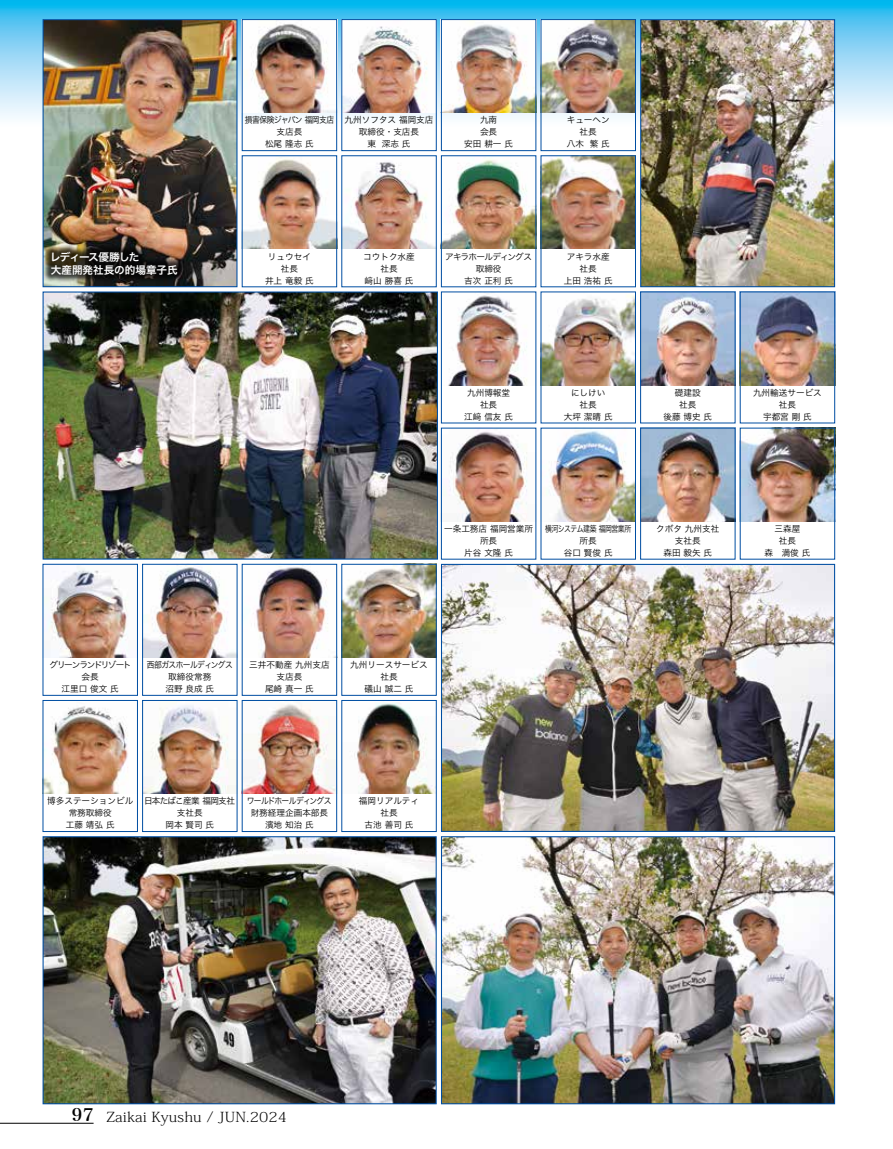
<style>
.page{position:relative;width:893px;height:1149px;background:#fff}
.page>*{position:absolute;margin:0;border:0;box-sizing:border-box;transform-origin:0 0}
.t1{font:16.95px "Hira Min Pro W6";color:#000}
.t2{font:200 13.8px "Koz Min Pro";letter-spacing:.01em;color:#000;scale:1.1 1}
.t3{font:10.65px/12.8px "Hira Kaku Pro W6";color:#fff}
.t4{font:8.55px/12px "Hira Kaku Pro W3";color:#000;text-align:center}
.t5{font:8.55px/12px "Hira Kaku Pro W3";color:#000;text-align:center;scale:.9 1}
.t6{font:8.55px/12px "Hira Kaku Pro W3";letter-spacing:-.055em;color:#000;text-align:center;scale:.9 1}
.t7{font:8.55px/12px "Hira Kaku Pro W3";letter-spacing:-.045em;color:#000;text-align:center;scale:.9 1}
.t8{font:8.55px/12px "Hira Kaku Pro W3";letter-spacing:-.04em;color:#000;text-align:center;scale:.8 1}
.t9{font:8.55px/12px "Hira Kaku Pro W3";letter-spacing:-.05em;color:#000;text-align:center}
.t10{font:8.55px/12px "Hira Kaku Pro W3";letter-spacing:-.115em;color:#000;text-align:center}
.t11{font:8.55px/12px "Hira Kaku Pro W3";letter-spacing:-.07em;color:#000;text-align:center}
</style>
<div class="page">
<svg style="left:0;top:0;width:893px;height:119px;background:#53c8f2"></svg>
<hr style="left:0;top:1122px;width:94px;height:1px;background:#000">
<img style="left:42px;top:836px;width:395px;height:268px">
<img style="left:441px;top:836px;width:395px;height:268px">
<img style="left:42px;top:19px;width:794px;height:813px">
<p class="t3" style="left:50px;top:250px;width:129px">レディース優勝した<br>大産開発社長の的場章子氏</p>
<p class="t7" style="left:245px;top:113px;width:101px">損害保険ジャパン福岡支店支店長<br>松尾隆志氏</p>
<p class="t4" style="left:345px;top:113px;width:90px">九州ソフタス福岡支店</p>
<p class="t4" style="left:359px;top:125px;width:62px">取締役・支店長</p>
<p class="t4" style="left:382px;top:138px;width:30px">深志氏</p>
<p class="t4" style="left:368px;top:138px;width:10px">東</p>
<p class="t4" style="left:464px;top:113px;width:50px">九南<br>会長<br>安田耕一氏</p>
<p class="t4" style="left:567px;top:113px;width:45px">キューヘン社長</p>
<p class="t4" style="left:590px;top:138px;width:22px">繁氏</p>
<p class="t4" style="left:567px;top:138px;width:19px">八木</p>
<p class="t4" style="left:265px;top:249px;width:50px">リュウセイ社長<br>井上竜毅氏</p>
<p class="t4" style="left:363px;top:249px;width:53px">コウトク水産社長<br>﨑山勝喜氏</p>
<p class="t11" style="left:445px;top:249px;width:88px">アキラホールディングス取締役<br>吉次正利氏</p>
<p class="t4" style="left:564px;top:249px;width:50px">アキラ水産社長<br>上田浩祐氏</p>
<p class="t4" style="left:464px;top:386px;width:50px">九州博報堂社長<br>江﨑信友氏</p>
<p class="t4" style="left:564px;top:386px;width:50px">にしけい<br>社長<br>大坪潔晴氏</p>
<p class="t4" style="left:663px;top:386px;width:50px">礎建設<br>社長<br>後藤博史氏</p>
<p class="t4" style="left:753px;top:386px;width:70px">九州輸送サービス社長<br>宇都宮剛氏</p>
<p class="t4" style="left:444px;top:522px;width:90px">一条工務店福岡営業所所長<br>片谷文隆氏</p>
<p class="t8" style="left:545px;top:522px;width:109px">横河システム建築福岡営業所所長<br>谷口賢俊氏</p>
<p class="t4" style="left:656px;top:522px;width:65px">クボタ九州支社支社長<br>森田毅矢氏</p>
<p class="t10" style="left:49px;top:658px;width:83px">グリーンランドリゾート会長<br>江里口俊文氏</p>
<p class="t6" style="left:147px;top:658px;width:97px">西部ガスホールディングス取締役常務<br>沼野良成氏</p>
<p class="t4" style="left:249px;top:658px;width:82px">三井不動産九州支店支店長<br>尾崎真一氏</p>
<p class="t4" style="left:350px;top:658px;width:79px">九州リースサービス社長<br>礒山誠二氏</p>
<p class="t4" style="left:47px;top:794px;width:88px">博多ステーションビル常務取締役<br>工藤靖弘氏</p>
<p class="t9" style="left:144px;top:794px;width:93px">日本たばこ産業福岡支社支社長<br>岡本賢司氏</p>
<p class="t5" style="left:247px;top:794px;width:96px">ワールドホールディングス財務経理企画本部長濱地知治氏</p>
<p class="t4" style="left:359px;top:794px;width:62px">福岡リアルティ社長<br>古池善司氏</p>
<p class="t4" style="left:775px;top:522px;width:27px">三森屋</p>
<p class="t4" style="left:779px;top:534px;width:19px">社長</p>
<p class="t4" style="left:782px;top:546px;width:30px">満俊氏</p>
<p class="t4" style="left:764px;top:546px;width:10px">森</p>
<h1 class="t1" style="left:72px;top:1099px;width:23px">97</h1>
<h2 class="t2" style="left:106px;top:1106px;width:166px">Zaikai Kyushu / JUN.2024</h2>
</div>
